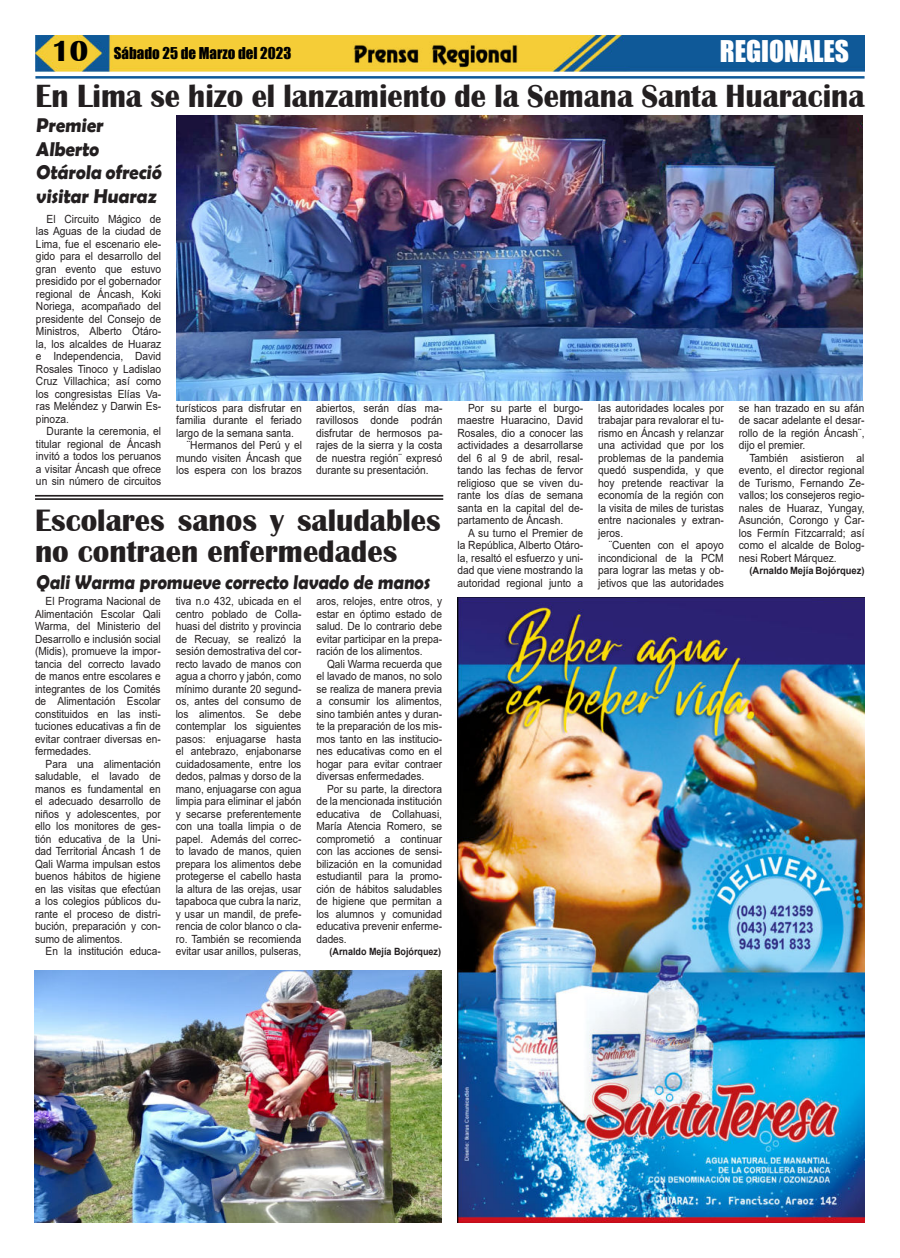
<style>
.page{position:relative;width:900px;height:1258px;background:#fff}
.page>*{position:absolute;margin:0;border:0;box-sizing:border-box;transform-origin:0 0}
.t1{font:700 33.12px "Britannic";color:#231f20;scale:.92 1}
.t2{font:700 31.88px/31.2px "Britannic";color:#231f20;scale:.96 1}
.t3{font:27.5px "Impact";color:#fff}
.t4{font:700 20px/23.8px "Berlin Sans FB Demi";color:#231f20;scale:.94 1}
.t5{font:700 20px "Berlin Sans FB Demi";color:#231f20;scale:.9 1}
.t6{font:15px "Impact";color:#000}
.t7{font:11.25px/12.5px "Arial";color:#231f20;text-align:justify;scale:.9 1}
.t8{font:11.25px/12.5px "Arial";color:#231f20;text-align:justify;scale:.91 1}
.t9{font:700 10px "Arial";color:#231f20;scale:.94 1}
.t10{font:700 10px "Arial";color:#231f20;scale:.9 1}
.s1{font-family:"Britannic";font-weight:700;font-size:30px}
</style>
<div class="page">
<img style="left:35px;top:35px;width:830px;height:36px">
<hr style="left:35px;top:76px;width:830px;height:3px;background:#0f5998">
<img style="left:351px;top:41px;width:169px;height:27px">
<img style="left:458px;top:597px;width:407px;height:625px">
<img style="left:176px;top:115px;width:687px;height:285px">
<hr style="left:35px;top:495px;width:408px;height:2px;background:#231f20">
<hr style="left:35px;top:498px;width:408px;height:2px;background:#231f20">
<img style="left:35px;top:971px;width:406px;height:251px">
<h3 class="t6" style="left:52px;top:45px;width:241px"><span class="s1">10</span> Sábado 25 de Marzo del 2023</h3>
<h3 class="t3" style="left:720px;top:37px;width:131px">REGIONALES</h3>
<h1 class="t1" style="left:35px;top:84px;width:903px">En Lima se hizo el lanzamiento de la Semana Santa Huaracina</h1>
<h3 class="t4" style="left:36px;top:114px;width:137px">Premier<br>Alberto<br>Otárola ofreció visitar Huaraz</h3>
<p class="t8" style="left:36px;top:213px;width:139px;text-indent:11px">El Circuito Mágico de las Aguas de la ciudad de Lima, fue el escenario ele&shy;gido para el desarrollo del gran evento que estuvo presidido por el gobernador regional de Áncash, Koki Noriega, acompañado del presidente del Consejo de Ministros, Alberto Otáro&shy;la, los alcaldes de Huaraz e Independencia, David Rosales Tinoco y Ladislao Cruz Villachica; así como los congresistas Elías Va&shy;ras Meléndez y Darwin Es&shy;pinoza.</p>
<p class="t8" style="left:36px;top:426px;width:139px;text-indent:11px">Durante la ceremonia, el titular regional de Áncash invitó a todos los peruanos a visitar Áncash que ofrece un sin número de circuitos</p>
<p class="t8" style="left:176px;top:403px;width:140px">turísticos para disfrutar en</p>
<p class="t8" style="left:176px;top:415px;width:140px">familia durante el feriado</p>
<p class="t8" style="left:176px;top:428px;width:131px">largo de la semana santa.</p>
<p class="t8" style="left:187px;top:440px;width:128px">¨Hermanos del Perú y el</p>
<p class="t8" style="left:176px;top:453px;width:140px">mundo visiten Áncash que</p>
<p class="t8" style="left:176px;top:465px;width:140px">los espera con los brazos</p>
<p class="t8" style="left:316px;top:403px;width:141px">abiertos, serán días ma&shy;ravillosos donde podrán disfrutar de hermosos pa&shy;rajes de la sierra y la costa de nuestra región¨ expresó durante su presentación.</p>
<p class="t8" style="left:458px;top:403px;width:140px;text-indent:11px">Por su parte el burgo&shy;maestre Huaracino, David Rosales, dio a conocer las actividades a desarrollarse del 6 al 9 de abril, resal&shy;tando las fechas de fervor religioso que se viven du&shy;rante los días de semana santa en la capital del de&shy;partamento de Áncash.</p>
<p class="t8" style="left:458px;top:528px;width:140px;text-indent:11px">A su turno el Premier de la República, Alberto Otáro&shy;la, resaltó el esfuerzo y uni&shy;dad que viene mostrando la autoridad regional junto a</p>
<h2 class="t2" style="left:35px;top:507px;width:424px">Escolares sanos y saludables no contraen enfermedades</h2>
<p class="t7" style="left:35px;top:596px;width:141px;text-indent:11px">El Programa Nacional de Alimentación Escolar Qali Warma, del Ministerio del Desarrollo e inclusión social (Midis), promueve la impor&shy;tancia del correcto lavado de manos entre escolares e integrantes de los Comités de Alimentación Escolar constituidos en las insti&shy;tuciones educativas a fin de evitar contraer diversas en&shy;fermedades.</p>
<p class="t7" style="left:35px;top:759px;width:141px;text-indent:11px">Para una alimentación saludable, el lavado de manos es fundamental en el adecuado desarrollo de niños y adolescentes, por ello los monitores de ges&shy;tión educativa de la Uni&shy;dad Territorial Áncash 1 de Qali Warma impulsan estos buenos hábitos de higiene en las visitas que efectúan a los colegios públicos du&shy;rante el proceso de distri&shy;bución, preparación y con&shy;sumo de alimentos.</p>
<p class="t7" style="left:46px;top:946px;width:129px">En la institución educa-</p>
<h3 class="t5" style="left:36px;top:573px;width:442px">Qali Warma promueve correcto lavado de manos</h3>
<p class="t7" style="left:176px;top:596px;width:141px">tiva n.o 432, ubicada en el centro poblado de Colla&shy;huasi del distrito y provincia de Recuay, se realizó la sesión demostrativa del cor&shy;recto lavado de manos con agua a chorro y jabón, como mínimo durante 20 segund&shy;os, antes del consumo de los alimentos. Se debe contemplar los siguientes pasos: enjuagarse hasta el antebrazo, enjabonarse cuidadosamente, entre los dedos, palmas y dorso de la mano, enjuagarse con agua limpia para eliminar el jabón y secarse preferentemente con una toalla limpia o de papel. Además del correc&shy;to lavado de manos, quien prepara los alimentos debe protegerse el cabello hasta la altura de las orejas, usar tapaboca que cubra la nariz, y usar un mandil, de prefe&shy;rencia de color blanco o cla&shy;ro. También se recomienda evitar usar anillos, pulseras,</p>
<p class="t7" style="left:316px;top:595px;width:141px">aros, relojes, entre otros, y estar en óptimo estado de salud. De lo contrario debe evitar participar en la prepa&shy;ración de los alimentos.</p>
<p class="t7" style="left:316px;top:659px;width:141px;text-indent:11px">Qali Warma recuerda que el lavado de manos, no solo se realiza de manera previa a consumir los alimentos, sino también antes y duran&shy;te la preparación de los mis&shy;mos tanto en las institucio&shy;nes educativas como en el hogar para evitar contraer diversas enfermedades.</p>
<p class="t7" style="left:316px;top:784px;width:141px;text-indent:11px">Por su parte, la directora de la mencionada institución educativa de Collahuasi, María Atencia Romero, se comprometió a continuar con las acciones de sensi&shy;bilización en la comunidad estudiantil para la promo&shy;ción de hábitos saludables de higiene que permitan a los alumnos y comunidad educativa prevenir enferme&shy;dades.</p>
<p class="t10" style="left:330px;top:948px;width:125px">(Arnaldo Mejía Bojórquez)</p>
<p class="t8" style="left:598px;top:403px;width:140px">las autoridades locales por trabajar para revalorar el tu&shy;rismo en Áncash y relanzar una actividad que por los problemas de la pandemia quedó suspendida, y que hoy pretende reactivar la economía de la región con la visita de miles de turistas entre nacionales y extran&shy;jeros.</p>
<p class="t8" style="left:598px;top:540px;width:140px;text-indent:11px">¨Cuenten con el apoyo incondicional de la PCM para lograr las metas y ob&shy;jetivos que las autoridades</p>
<p class="t8" style="left:739px;top:403px;width:140px">se han trazado en su afán de sacar adelante el desar&shy;rollo de la región Áncash¨, dijo el premier.</p>
<p class="t8" style="left:739px;top:452px;width:140px;text-indent:11px">También asistieron al evento, el director regional de Turismo, Fernando Ze&shy;vallos; los consejeros regio&shy;nales de Huaraz, Yungay, Asunción, Corongo y Car&shy;los Fermín Fitzcarrald; así como el alcalde de Bolog&shy;nesi Robert Márquez.</p>
<p class="t9" style="left:750px;top:567px;width:124px">(Arnaldo Mejía Bojórquez)</p>
</div>
